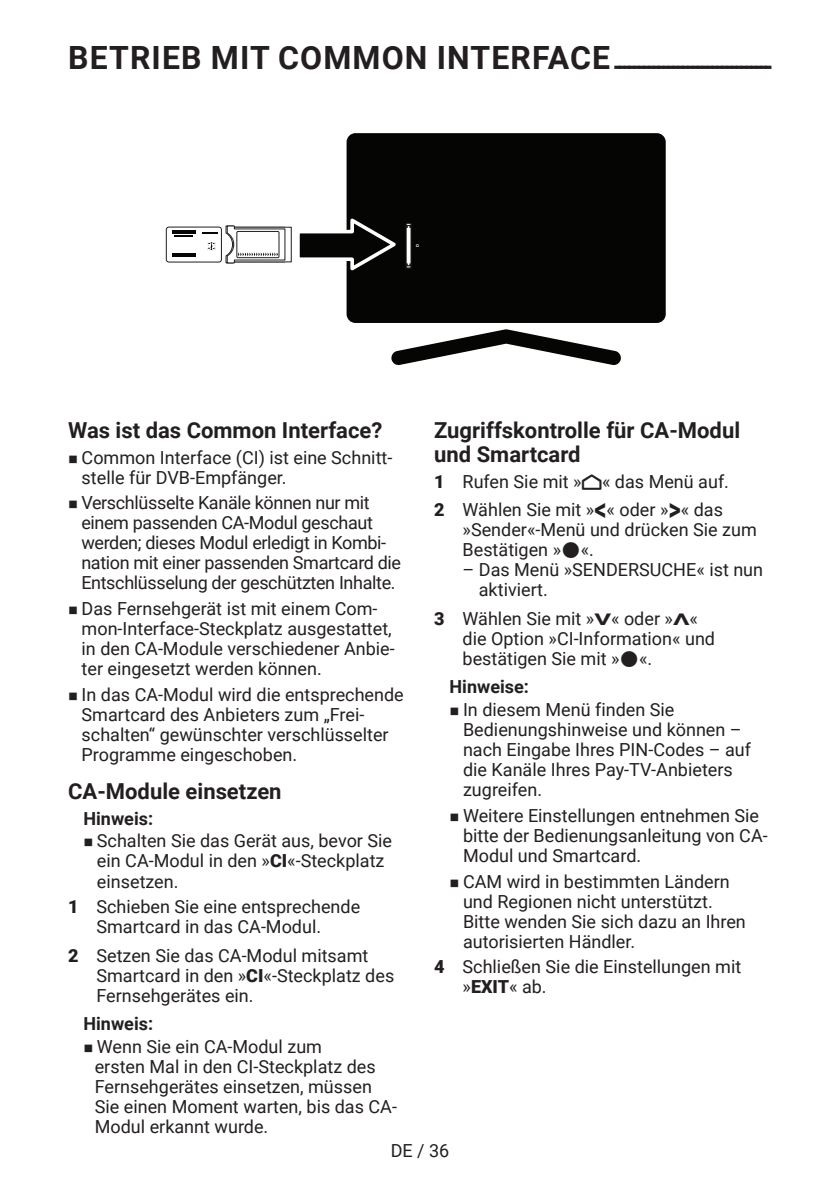
<style>
.page{position:relative;width:840px;height:1191px;background:#fff}
.page>*{position:absolute;margin:0;border:0;box-sizing:border-box;transform-origin:0 0}
.t1{font:700 24px "Futura TOT";color:#231f20}
.t2{font:700 22px/24px "Roboto";color:#231f20}
.t3{font:18px/20px "Roboto";color:#231f20}
.t4{font:18px/20px "Roboto";letter-spacing:-.02em;color:#231f20}
.t5{font:700 18px "Roboto";color:#231f20}
.t6{font:7px "Grund Son Se";color:#231f20}
.t7{font:700 3.8px "Arial";color:#fff}
.s1{font-family:"Roboto";font-size:32px}
.s2{font-weight:900}
.s3{font-family:"Arcelik TS9 Android";font-size:24px}
.s4{font-weight:700;font-size:32px}
.s5{font-weight:700;font-size:16px}
</style>
<div class="page">
<div style="left:346px;top:133px;width:319px;height:190px;background:#050504;border-radius:9px"></div>
<svg style="left:391px;top:329px;width:230px;height:36px"></svg>
<div style="left:166px;top:227px;width:56px;height:35px;border:1px solid #211e1e;border-radius:3px"></div>
<svg style="left:207px;top:242px;width:8px;height:8px"></svg>
<svg style="left:203px;top:233px;width:15px;height:1px"></svg>
<svg style="left:174px;top:236px;width:18px;height:1px"></svg>
<hr style="left:172px;top:230px;width:23px;height:3px;background:#050504">
<hr style="left:172px;top:254px;width:23px;height:3px;background:#050504">
<svg style="left:225px;top:225px;width:61px;height:39px"></svg>
<svg style="left:299px;top:214px;width:112px;height:61px"></svg>
<h1 class="t1" style="left:68px;top:50px;width:704px"><span class="s1">BETRIEB MIT COMMON INTERFACE</span>---------------------------------</h1>
<p class="t7" style="left:420px;top:244px;width:5px;rotate:90deg">CI</p>
<p class="t2" style="left:68px;top:417px;width:315px">Was ist das Common Interface?</p>
<p class="t6" style="left:68px;top:455px;width:11px">7</p>
<p class="t3" style="left:82px;top:446px;width:312px">Common Interface (CI) ist eine Schnitt&shy;stelle für DVB-Empfänger.</p>
<p class="t6" style="left:68px;top:501px;width:11px">7</p>
<p class="t4" style="left:81px;top:492px;width:321px">Verschlüsselte Kanäle können nur mit einem passenden CA-Modul geschaut werden; dieses Modul erledigt in Kombi&shy;nation mit einer passenden Smartcard die Entschlüsselung der geschützten Inhalte.</p>
<p class="t6" style="left:68px;top:606px;width:11px">7</p>
<p class="t3" style="left:82px;top:598px;width:314px">Das Fernsehgerät ist mit einem Com&shy;mon-Interface-Steckplatz ausgestattet, in den CA-Module verschiedener Anbie&shy;ter eingesetzt werden können.</p>
<p class="t6" style="left:68px;top:692px;width:11px">7</p>
<p class="t3" style="left:82px;top:683px;width:323px">In das CA-Modul wird die entsprechende Smartcard des Anbieters zum „Frei&shy;schalten“ gewünschter verschlüsselter Programme eingeschoben.</p>
<p class="t2" style="left:68px;top:778px;width:215px">CA-Module einsetzen</p>
<p class="t5" style="left:83px;top:805px;width:71px">Hinweis:</p>
<p class="t6" style="left:83px;top:839px;width:11px">7</p>
<p class="t3" style="left:97px;top:830px;width:296px">Schalten Sie das Gerät aus, bevor Sie ein CA-Modul in den »<span class="s2">CI</span>«-Steckplatz einsetzen.</p>
<p class="t3" style="left:68px;top:896px;width:293px;text-align:center"><span class="s2">1</span> Schieben Sie eine entsprechende<br>Smartcard in das CA-Modul.</p>
<p class="t3" style="left:96px;top:944px;width:299px;text-indent:-28px"><span class="s2">2</span> Setzen Sie das CA-Modul mitsamt<br>Smartcard in den »<span class="s2">CI</span>«-Steckplatz des<br>Fernsehgerätes ein.</p>
<p class="t5" style="left:83px;top:1011px;width:71px">Hinweis:</p>
<p class="t6" style="left:83px;top:1044px;width:11px">7</p>
<p class="t3" style="left:95px;top:1036px;width:303px">Wenn Sie ein CA-Modul zum<br>ersten Mal in den CI-Steckplatz des<br>Fernsehgerätes einsetzen, müssen<br>Sie einen Moment warten, bis das CA-<br>Modul erkannt wurde.</p>
<p class="t2" style="left:434px;top:417px;width:307px">Zugriffskontrolle für CA-Modul und Smartcard</p>
<p class="t3" style="left:434px;top:466px;width:296px;line-height:28.6px"><span class="s2">1</span> Rufen Sie mit »<span class="s3">p</span>« das Menü auf.<br><span class="s2">2</span> Wählen Sie mit »<span class="s4">&lt;</span>« oder »<span class="s4">&gt;</span>« das</p>
<p class="t3" style="left:462px;top:519px;width:295px">»Sender«-Menü und drücken Sie zum<br>Bestätigen » «.</p>
<p class="t3" style="left:478px;top:559px;width:286px;text-indent:-16px">– Das Menü »SENDERSUCHE« ist nun aktiviert.</p>
<p class="t3" style="left:462px;top:607px;width:254px;text-indent:-28px"><span class="s2">3</span> Wählen Sie mit »<span class="s5">V</span>« oder »<span class="s5">Λ</span>« die Option »CI-Information« und bestätigen Sie mit » «.</p>
<p class="t5" style="left:449px;top:674px;width:81px">Hinweise:</p>
<p class="t6" style="left:449px;top:707px;width:11px">7</p>
<p class="t3" style="left:463px;top:699px;width:289px">In diesem Menü finden Sie<br>Bedienungshinweise und können – nach Eingabe Ihres PIN-Codes – auf die Kanäle Ihres Pay-TV-Anbieters zugreifen.</p>
<p class="t6" style="left:449px;top:813px;width:11px">7</p>
<p class="t3" style="left:463px;top:804px;width:306px">Weitere Einstellungen entnehmen Sie bitte der Bedienungsanleitung von CA-<br>Modul und Smartcard.</p>
<p class="t6" style="left:449px;top:879px;width:11px">7</p>
<p class="t3" style="left:463px;top:870px;width:284px">CAM wird in bestimmten Ländern und Regionen nicht unterstützt.<br>Bitte wenden Sie sich dazu an Ihren autorisierten Händler.</p>
<p class="t3" style="left:462px;top:956px;width:280px;text-indent:-28px"><span class="s2">4</span> Schließen Sie die Einstellungen mit »<span class="s2">EXIT</span>« ab.</p>
<p class="t3" style="left:390px;top:1140px;width:60px">DE / 36</p>
</div>
